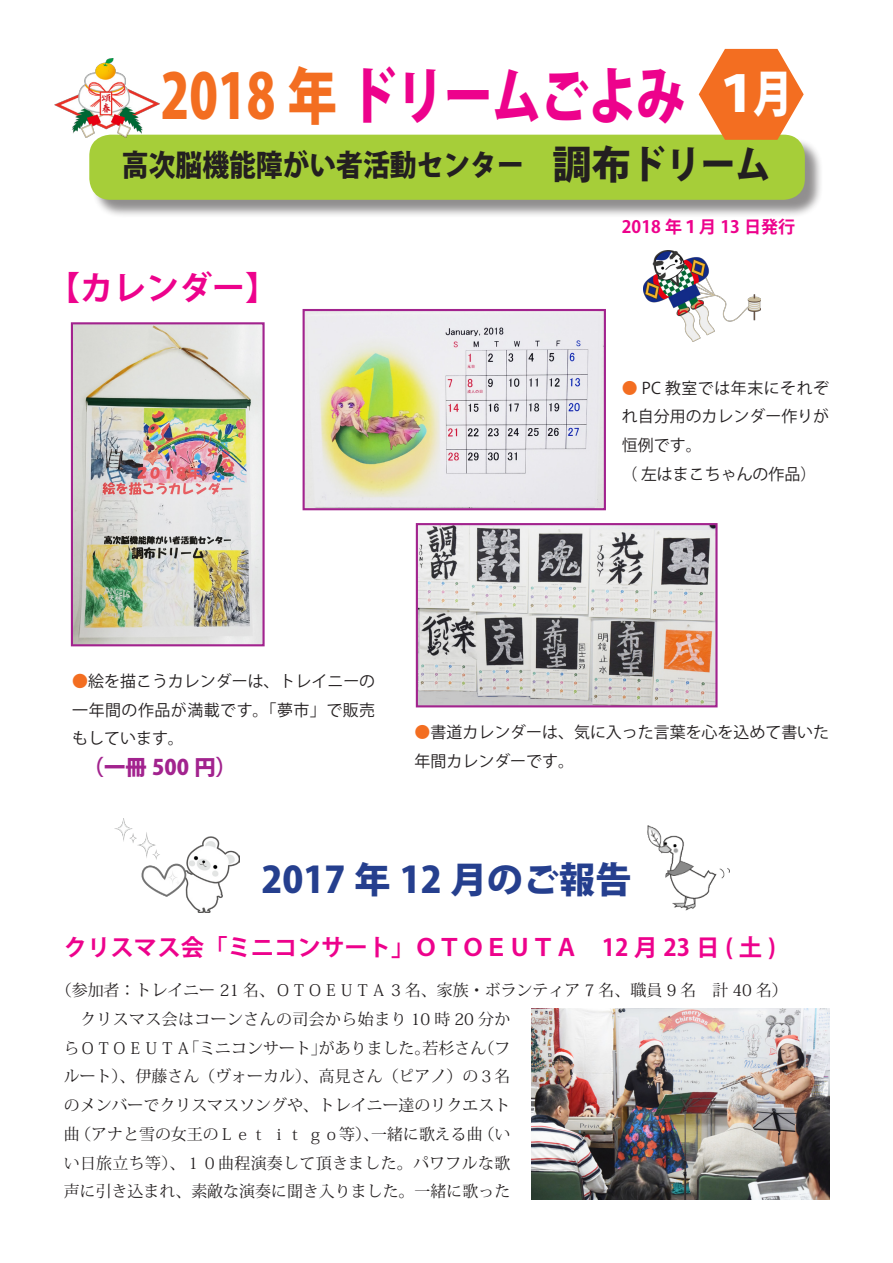
<style>
.page{position:relative;width:893px;height:1263px;background:#fff}
.page>*{position:absolute;margin:0;border:0;box-sizing:border-box;transform-origin:0 0}
.t1{font:800 61.65px "Koz Go Pro";letter-spacing:-.025em;color:#ed028c;scale:.8 1}
.t2{font:800 49.8px "Koz Go Pro";color:#fff}
.t3{font:800 36.15px "Koz Go Pro";color:#253f8e}
.t4{font:700 33px "Koz Go Pro";color:#ed028c}
.t5{font:800 29.7px "Koz Go Pr 6 N";color:#231f20;scale:.9 1}
.t6{font:700 23.4px "Koz Go Pro";color:#ed028c}
.t7{font:800 21.3px "Koz Go Pro";color:#a2238e}
.t8{font:700 16.95px "Koz Go Pro";color:#ed028c}
.t9{font:15.9px/28.7px "Koz Min Pro";color:#231f20;text-align:justify}
.t10{font:15.9px/28.7px "Koz Go Pro";color:#231f20;text-align:justify}
.s1{color:#f36e21}
.s2{font-size:39.15px}
.s3{font-family:"Koz Min Pro";color:#f36e21}
</style>
<div class="page">
<div style="left:92px;top:137px;width:732px;height:82px;background:#231f20;opacity:.5"></div>
<div style="left:89px;top:135px;width:716px;height:65px;background:#a6ce39;border-radius:21px"></div>
<svg style="left:699px;top:49px;width:105px;height:91px"></svg>
<img style="left:55px;top:59px;width:104px;height:78px">
<img style="left:115px;top:818px;width:124px;height:94px">
<img style="left:648px;top:826px;width:81px;height:84px">
<img style="left:74px;top:325px;width:188px;height:318px">
<div style="left:71px;top:322px;width:194px;height:324px;border:2px solid #a2238e"></div>
<img style="left:306px;top:312px;width:297px;height:195px">
<div style="left:303px;top:309px;width:303px;height:201px;border:2px solid #a2238e"></div>
<img style="left:419px;top:526px;width:296px;height:178px">
<div style="left:416px;top:523px;width:302px;height:184px;border:2px solid #a2238e"></div>
<img style="left:532px;top:1008px;width:297px;height:191px">
<img style="left:643px;top:251px;width:117px;height:90px">
<p class="t1" style="left:161px;top:57px;width:657px"><span class="s1">2018 年</span>ドリームごよみ</p>
<p class="t2" style="left:712px;top:61px;width:81px">１月</p>
<p class="t5" style="left:122px;top:148px;width:722px">高次脳機能障がい者活動センター <span class="s2">調布ドリーム</span></p>
<p class="t8" style="left:622px;top:216px;width:175px">2018 年１月 13 日発行</p>
<p class="t4" style="left:47px;top:266px;width:232px">【カレンダー】</p>
<p class="t10" style="left:622px;top:374px;width:209px"><span class="s3">●</span> PC 教室では年末にそれぞれ自分用のカレンダー作りが恒例です。</p>
<p class="t10" style="left:621px;top:460px;width:197px">（ 左はまこちゃんの作品）</p>
<p class="t10" style="left:72px;top:667px;width:304px"><span class="s1">●</span>絵を描こうカレンダーは、トレイニーの一年間の作品が満載です。「夢市」で販売もしています。</p>
<p class="t7" style="left:83px;top:753px;width:155px">（一冊 500 円）</p>
<p class="t10" style="left:415px;top:718px;width:416px"><span class="s3">●</span>書道カレンダーは、気に入った言葉を心を込めて書いた年間カレンダーです。</p>
<p class="t3" style="left:261px;top:856px;width:371px">2017 年 12 月のご報告</p>
<p class="t6" style="left:64px;top:932px;width:737px">クリスマス会「ミニコンサート」ＯＴＯＥＵＴＡ　12 月 23 日 ( 土 )　</p>
<p class="t9" style="left:56px;top:976px;width:734px">（参加者：トレイニー 21 名、ＯＴＯＥＵＴＡ 3 名、家族・ボランティア 7 名、職員 9 名　計 40 名）</p>
<p class="t9" style="left:64px;top:1004px;width:448px;text-indent:16px">クリスマス会はコーンさんの司会から始まり 10 時 20 分からＯＴＯＥＵＴＡ「ミニコンサート」がありました。若杉さん（フルート）、伊藤さん（ヴォーカル）、高見さん（ピアノ）の３名のメンバーでクリスマスソングや、トレイニー達のリクエスト曲（アナと雪の女王のＬｅｔ ｉｔ ｇｏ等）、一緒に歌える曲（いい日旅立ち等）、１０曲程演奏して頂きました。パワフルな歌声に引き込まれ、素敵な演奏に聞き入りました。一緒に歌った</p>
</div>
